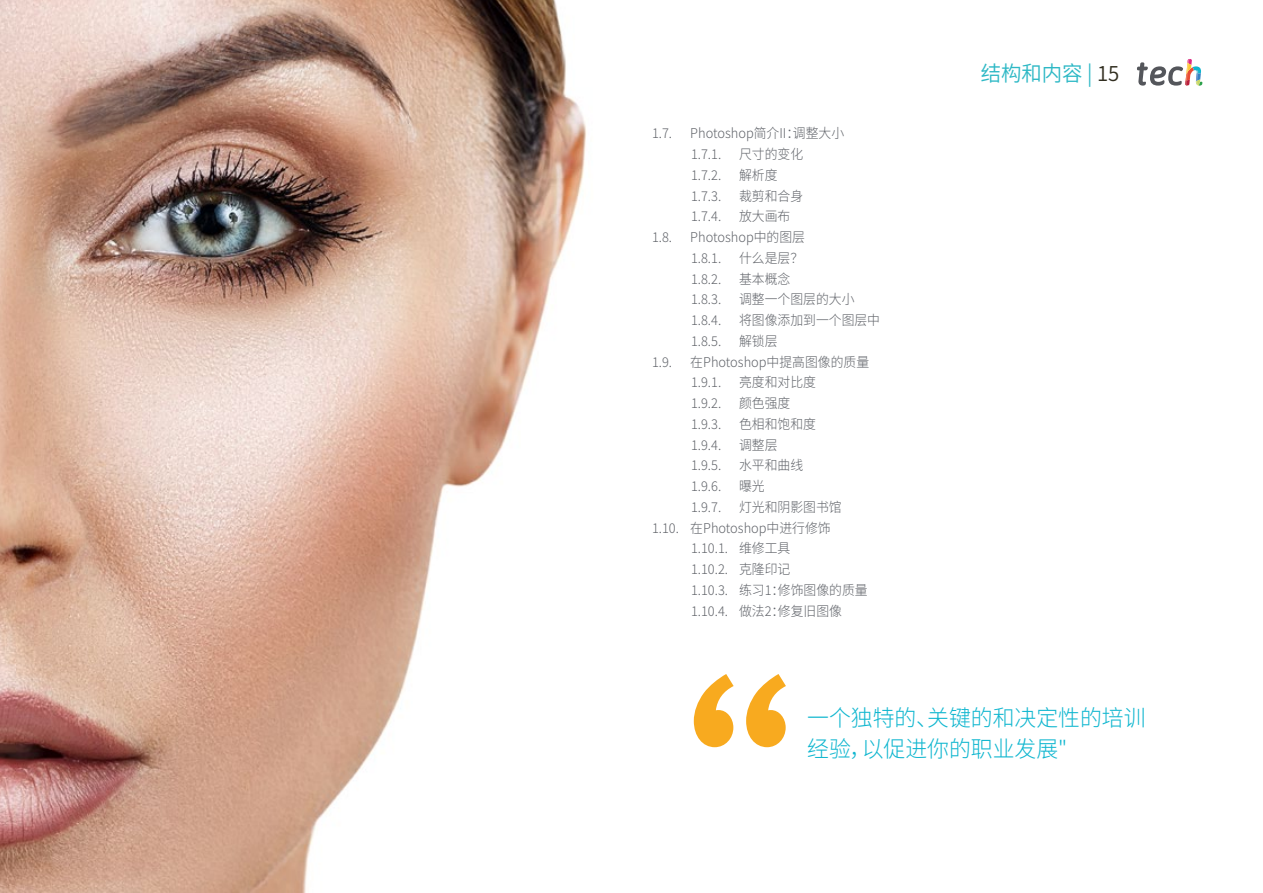
<style>
.page{position:relative;width:1263px;height:893px;background:#fff}
.page>*{position:absolute;margin:0;border:0;box-sizing:border-box;transform-origin:0 0}
.t1{font:300 22.5px/31.5px "Source Han Sans CN";color:#0fb6cf}
.t2{font:21px "Source Han Sans CN";color:#2db8c5}
.t3{font:300 13.5px/20.7px "Source Han Sans CN";color:#61646a;scale:.95 1}
.s1{color:#312e20}
</style>
<div class="page">
<img style="left:0;top:0;width:587px;height:893px">
<svg style="left:1137px;top:59px;width:65px;height:27px"></svg>
<svg style="left:694px;top:674px;width:92px;height:73px"></svg>
<p class="t3" style="left:652px;top:123px;width:23px">1.7.</p>
<p class="t3" style="left:690px;top:123px;width:163px">Photoshop简介II：调整大小<br>1.7.1.</p>
<p class="t3" style="left:739px;top:144px;width:69px">尺寸的变化</p>
<p class="t3" style="left:691px;top:165px;width:33px">1.7.2.</p>
<p class="t3" style="left:739px;top:165px;width:42px">解析度</p>
<p class="t3" style="left:691px;top:186px;width:33px">1.7.3.</p>
<p class="t3" style="left:739px;top:186px;width:69px">裁剪和合身</p>
<p class="t3" style="left:691px;top:206px;width:33px">1.7.4.</p>
<p class="t3" style="left:739px;top:206px;width:56px">放大画布</p>
<p class="t3" style="left:652px;top:227px;width:23px">1.8.</p>
<p class="t3" style="left:690px;top:227px;width:122px">Photoshop中的图层<br>1.8.1.</p>
<p class="t3" style="left:739px;top:248px;width:69px">什么是层？</p>
<p class="t3" style="left:691px;top:269px;width:33px">1.8.2.</p>
<p class="t3" style="left:739px;top:269px;width:56px">基本概念</p>
<p class="t3" style="left:691px;top:289px;width:33px">1.8.3.</p>
<p class="t3" style="left:739px;top:289px;width:123px">调整一个图层的大小</p>
<p class="t3" style="left:691px;top:310px;width:33px">1.8.4.</p>
<p class="t3" style="left:739px;top:310px;width:150px">将图像添加到一个图层中</p>
<p class="t3" style="left:691px;top:331px;width:33px">1.8.5.</p>
<p class="t3" style="left:739px;top:331px;width:42px">解锁层</p>
<p class="t3" style="left:652px;top:352px;width:23px">1.9.</p>
<p class="t3" style="left:690px;top:352px;width:190px">在Photoshop中提高图像的质量<br>1.9.1.</p>
<p class="t3" style="left:739px;top:372px;width:83px">亮度和对比度</p>
<p class="t3" style="left:691px;top:393px;width:33px">1.9.2.</p>
<p class="t3" style="left:739px;top:393px;width:56px">颜色强度</p>
<p class="t3" style="left:691px;top:414px;width:33px">1.9.3.</p>
<p class="t3" style="left:739px;top:414px;width:83px">色相和饱和度</p>
<p class="t3" style="left:691px;top:435px;width:33px">1.9.4.</p>
<p class="t3" style="left:739px;top:435px;width:42px">调整层</p>
<p class="t3" style="left:691px;top:455px;width:33px">1.9.5.</p>
<p class="t3" style="left:739px;top:455px;width:69px">水平和曲线</p>
<p class="t3" style="left:691px;top:476px;width:33px">1.9.6.</p>
<p class="t3" style="left:739px;top:476px;width:28px">曝光</p>
<p class="t3" style="left:691px;top:497px;width:33px">1.9.7.</p>
<p class="t3" style="left:739px;top:497px;width:109px">灯光和阴影图书馆</p>
<p class="t3" style="left:652px;top:518px;width:190px">1.10. 在Photoshop中进行修饰</p>
<p class="t3" style="left:691px;top:538px;width:106px">1.10.1. 维修工具</p>
<p class="t3" style="left:691px;top:559px;width:106px">1.10.2. 克隆印记</p>
<p class="t3" style="left:691px;top:580px;width:188px">1.10.3. 练习1：修饰图像的质量</p>
<p class="t3" style="left:691px;top:601px;width:161px">1.10.4. 做法2：修复旧图像</p>
<h2 class="t2" style="left:981px;top:61px;width:140px">结构和内容 | <span class="s1">15</span></h2>
<h1 class="t1" style="left:807px;top:702px;width:340px">一个独特的、关键的和决定性的培训经验，以促进你的职业发展"</h1>
</div>
